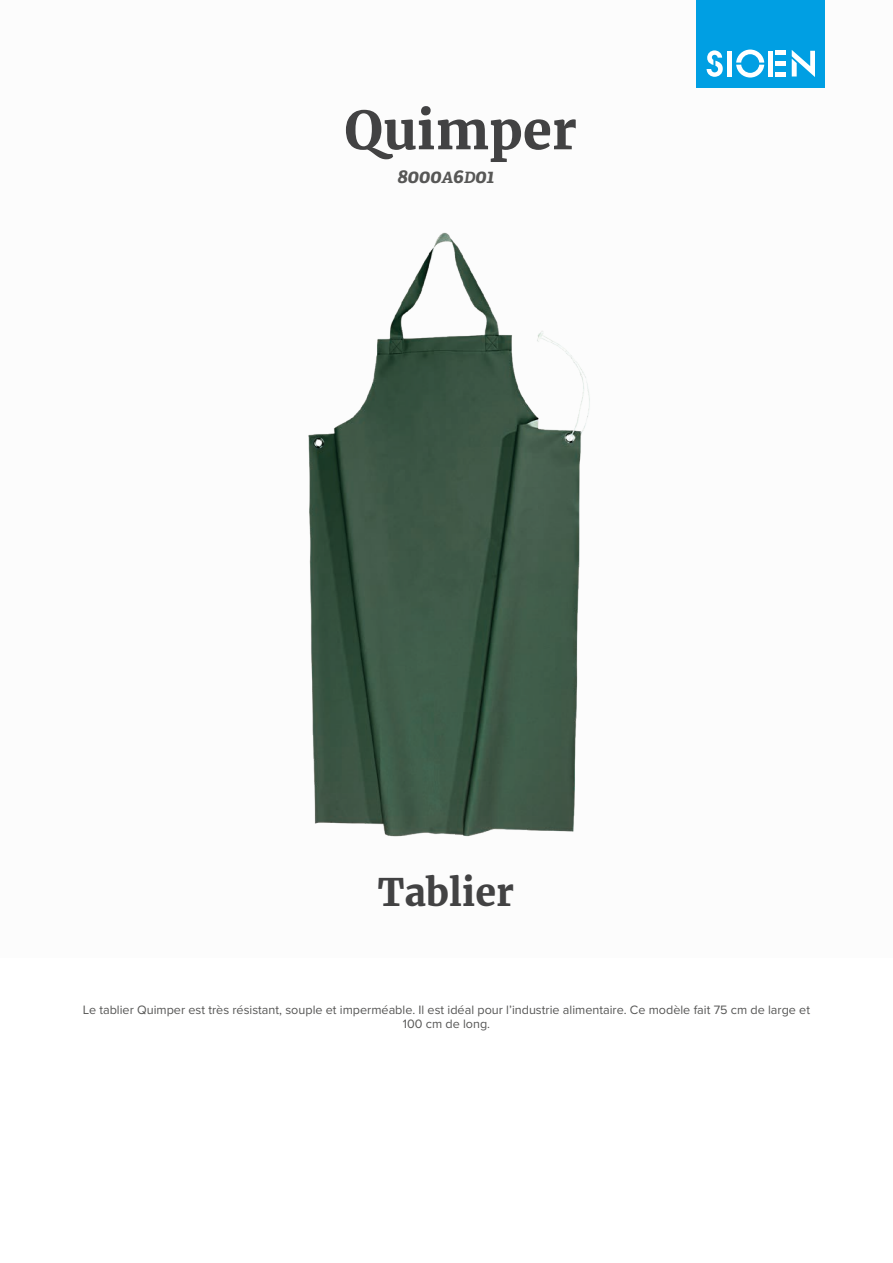
<style>
.page{position:relative;width:893px;height:1263px;background:#fff}
.page>*{position:absolute;margin:0;border:0;box-sizing:border-box;transform-origin:0 0}
.t1{font:700 52.5px "Merriweather";color:#424243}
.t2{font:700 37.5px "Merriweather";color:#424243}
.t3{font:italic 700 19.5px "Adelle";color:#575756}
.t4{font:12.6px/13.6px "Proxima Nova";color:#575756;text-align:center}
.s1{font-size:15.6px}
</style>
<div class="page">
<div style="left:697px;top:0;width:128px;height:88px;background:#009fe3"></div>
<svg style="left:707px;top:50px;width:16px;height:27px"></svg>
<svg style="left:736px;top:50px;width:28px;height:28px"></svg>
<div style="left:727px;top:51px;width:5px;height:26px;background:#fff"></div>
<div style="left:768px;top:51px;width:5px;height:26px;background:#fff"></div>
<div style="left:775px;top:72px;width:11px;height:5px;background:#fff"></div>
<div style="left:775px;top:61px;width:11px;height:5px;background:#fff"></div>
<hr style="left:775px;top:51px;width:11px;height:4px;background:#fff">
<svg style="left:792px;top:50px;width:23px;height:27px"></svg>
<img style="left:308px;top:232px;width:282px;height:605px">
<h1 class="t1" style="left:344px;top:95px;width:234px">Quimper</h1>
<h3 class="t3" style="left:397px;top:164px;width:98px">8000<span class="s1">A</span>6<span class="s1">D</span>01</h3>
<h2 class="t2" style="left:378px;top:867px;width:138px">Tablier</h2>
<p class="t4" style="left:83px;top:1002px;width:729px">Le tablier Quimper est très résistant, souple et imperméable. Il est idéal pour l’industrie alimentaire. Ce modèle fait 75 cm de large et<br>100 cm de long.</p>
</div>
